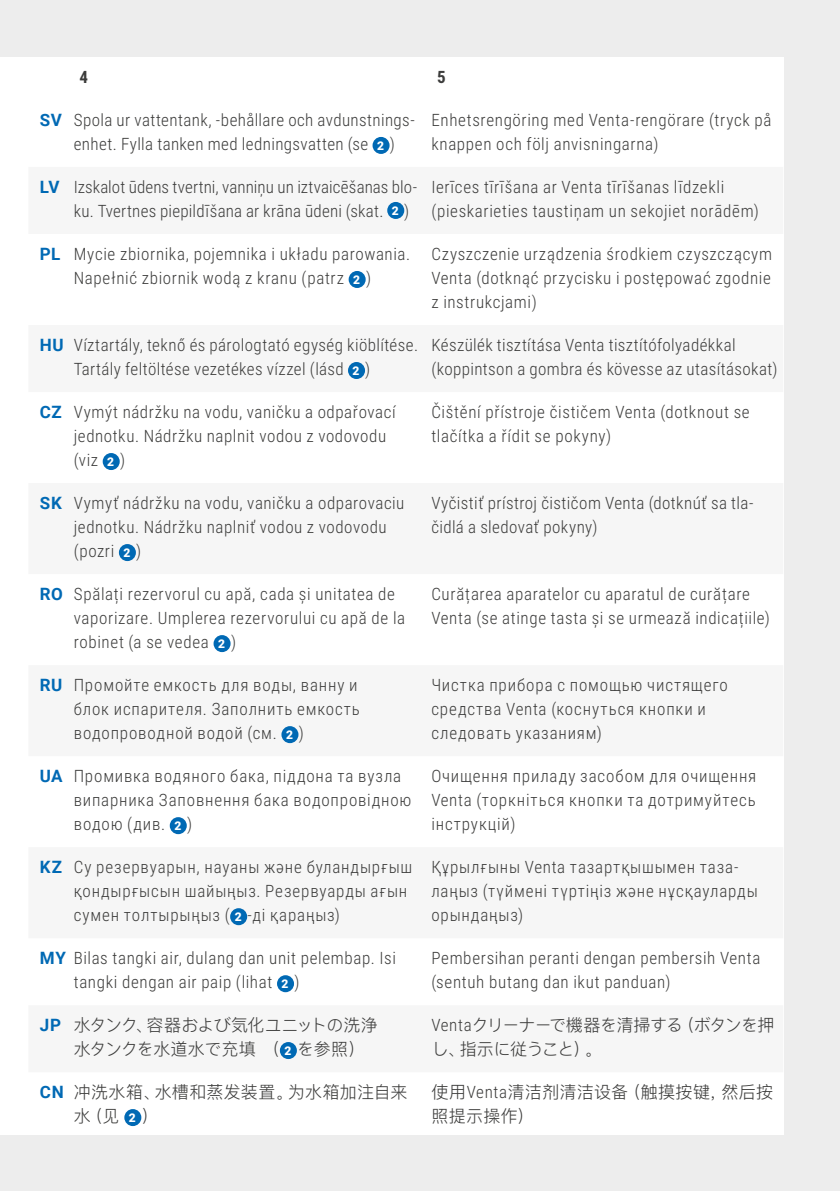
<style>
.page{position:relative;width:840px;height:1191px;background:#fff}
.page>*{position:absolute;margin:0;border:0;box-sizing:border-box;transform-origin:0 0}
.t1{font:300 17px/24px "Roboto Condensed";letter-spacing:.04em;color:#3c3c3b}
.t2{font:300 17px/24px "Roboto Condensed";letter-spacing:.01em;color:#3c3c3b}
.t3{font:300 17px/24px "Roboto Condensed";letter-spacing:.02em;color:#3c3c3b}
.t4{font:300 17px/24px "Ping Fang SC";letter-spacing:-.01em;color:#3c3c3b}
.t5{font:300 17px/24px "Ping Fang SC";letter-spacing:-.045em;color:#3c3c3b}
.t6{font:300 17px/24px "Ping Fang SC";letter-spacing:.02em;color:#3c3c3b}
.t7{font:300 17px/24px "Ping Fang SC";letter-spacing:.01em;color:#3c3c3b}
.t8{font:700 17px "Roboto Condensed";color:#3c3c3b}
.s1{font-family:"Roboto";font-weight:700;color:#0069b4}
.s2{font-family:"Roboto";font-weight:900;font-size:12px;color:#fff}
.s3{font-family:"Roboto Condensed"}
</style>
<div class="page">
<div style="left:0;top:0;width:839px;height:1191px;background:#ededed"></div>
<div style="left:0;top:57px;width:782px;height:1077px;background:#fff"></div>
<div style="left:372px;top:137px;width:17px;height:17px;background:#0069b4;border-radius:50%"></div>
<div style="left:387px;top:202px;width:17px;height:17px;background:#0069b4;border-radius:50%"></div>
<div style="left:348px;top:271px;width:17px;height:17px;background:#0069b4;border-radius:50%"></div>
<div style="left:348px;top:362px;width:17px;height:17px;background:#0069b4;border-radius:50%"></div>
<div style="left:103px;top:453px;width:17px;height:17px;background:#0069b4;border-radius:50%"></div>
<div style="left:119px;top:544px;width:17px;height:17px;background:#0069b4;border-radius:50%"></div>
<div style="left:213px;top:635px;width:17px;height:17px;background:#0069b4;border-radius:50%"></div>
<div style="left:281px;top:726px;width:17px;height:17px;background:#0069b4;border-radius:50%"></div>
<div style="left:170px;top:817px;width:17px;height:17px;background:#0069b4;border-radius:50%"></div>
<div style="left:230px;top:908px;width:17px;height:17px;background:#0069b4;border-radius:50%"></div>
<div style="left:277px;top:975px;width:17px;height:17px;background:#0069b4;border-radius:50%"></div>
<div style="left:280px;top:1042px;width:17px;height:17px;background:#0069b4;border-radius:50%"></div>
<div style="left:124px;top:1109px;width:17px;height:17px;background:#0069b4;border-radius:50%"></div>
<p class="t8" style="left:79px;top:65px;width:10px">4</p>
<p class="t8" style="left:437px;top:65px;width:10px">5</p>
<p class="t3" style="left:74px;top:107px;width:342px;text-indent:-34px"><span class="s1">SV</span> Spola ur vattentank, -behållare och avdunstnings&shy;enhet. Fylla tanken med ledningsvatten (se <span class="s2">2</span> )</p>
<p class="t1" style="left:431px;top:107px;width:341px">Enhetsrengöring med Venta-rengörare (tryck på knappen och följ anvisningarna)</p>
<p class="t2" style="left:74px;top:174px;width:344px;text-indent:-34px"><span class="s1">LV</span> Izskalot ūdens tvertni, vanniņu un iztvaicēšanas blo&shy;ku. Tvertnes piepildīšana ar krāna ūdeni (skat. <span class="s2">2</span> )</p>
<p class="t1" style="left:431px;top:174px;width:329px">Ierīces tīrīšana ar Venta tīrīšanas līdzekli (pieskarieties taustiņam un sekojiet norādēm)</p>
<p class="t1" style="left:40px;top:241px;width:372px;text-align:center"><span class="s1">PL</span> Mycie zbiornika, pojemnika i układu parowania.<br>Napełnić zbiornik wodą z kranu (patrz <span class="s2">2</span> )</p>
<p class="t1" style="left:431px;top:241px;width:342px;text-align:justify">Czyszczenie urządzenia środkiem czyszczącym Venta (dotknąć przycisku i postępować zgodnie z instrukcjami)</p>
<p class="t1" style="left:74px;top:332px;width:345px;text-indent:-34px"><span class="s1">HU</span> Víztartály, teknő és párologtató egység kiöblítése.<br>Tartály feltöltése vezetékes vízzel (lásd <span class="s2">2</span> )</p>
<p class="t1" style="left:431px;top:332px;width:347px">Készülék tisztítása Venta tisztítófolyadékkal (koppintson a gombra és kövesse az utasításokat)</p>
<p class="t1" style="left:74px;top:399px;width:323px;text-indent:-34px"><span class="s1">CZ</span> Vymýt nádržku na vodu, vaničku a odpařovací jednotku. Nádržku naplnit vodou z vodovodu (viz <span class="s2">2</span> )</p>
<p class="t1" style="left:431px;top:399px;width:320px">Čištění přístroje čističem Venta (dotknout se tlačítka a řídit se pokyny)</p>
<p class="t1" style="left:74px;top:490px;width:332px;text-indent:-34px"><span class="s1">SK</span> Vymyť nádržku na vodu, vaničku a odparovaciu jednotku. Nádržku naplniť vodou z vodovodu (pozri <span class="s2">2</span> )</p>
<p class="t1" style="left:431px;top:490px;width:323px">Vyčistiť prístroj čističom Venta (dotknúť sa tla&shy;čidlá a sledovať pokyny)</p>
<p class="t1" style="left:74px;top:581px;width:333px;text-indent:-34px"><span class="s1">RO</span> Spălați rezervorul cu apă, cada și unitatea de vaporizare. Umplerea rezervorului cu apă de la robinet (a se vedea <span class="s2">2</span> )</p>
<p class="t1" style="left:431px;top:581px;width:340px">Curățarea aparatelor cu aparatul de curățare<br>Venta (se atinge tasta și se urmează indicațiile)</p>
<p class="t1" style="left:74px;top:672px;width:287px;text-indent:-34px"><span class="s1">RU</span> Промойте емкость для воды, ванну и блок испарителя. Заполнить емкость водопроводной водой (см. <span class="s2">2</span> )</p>
<p class="t1" style="left:431px;top:672px;width:298px">Чистка прибора с помощью чистящего средства Venta (коснуться кнопки и следовать указаниям)</p>
<p class="t1" style="left:74px;top:763px;width:339px;text-indent:-34px"><span class="s1">UA</span> Промивка водяного бака, піддона та вузла випарника Заповнення бака водопровідною водою (див. <span class="s2">2</span> )</p>
<p class="t1" style="left:431px;top:763px;width:326px;text-align:justify">Очищення приладу засобом для очищення Venta (торкніться кнопки та дотримуйтесь інструкцій)</p>
<p class="t1" style="left:74px;top:854px;width:340px;text-indent:-34px"><span class="s1">KZ</span> Су резервуарын, науаны және буландырғыш қондырғысын шайыңыз. Резервуарды ағын сумен толтырыңыз ( <span class="s2">2</span> -ді қараңыз)</p>
<p class="t1" style="left:431px;top:854px;width:328px">Құрылғыны Venta тазартқышымен таза&shy;лаңыз (түймені түртіңіз және нұсқауларды орындаңыз)</p>
<p class="t1" style="left:74px;top:945px;width:323px;text-indent:-34px"><span class="s1">MY</span> Bilas tangki air, dulang dan unit pelembap. Isi tangki dengan air paip (lihat <span class="s2">2</span> )</p>
<p class="t1" style="left:431px;top:945px;width:330px">Pembersihan peranti dengan pembersih Venta (sentuh butang dan ikut panduan)</p>
<p class="t4" style="left:74px;top:1012px;width:305px;text-indent:-34px"><span class="s1">JP</span> 水タンク、容器および気化ユニットの洗浄水タンクを水道水で充填 （ <span class="s2">2</span> を参照）</p>
<p class="t5" style="left:431px;top:1013px;width:344px"><span class="s3">Venta</span>クリーナーで機器を清掃する（ボタンを押し、指示に従うこと）。</p>
<p class="t7" style="left:74px;top:1079px;width:335px;text-indent:-34px"><span class="s1">CN</span> 冲洗水箱、水槽和蒸发装置。为水箱加注自来水（见 <span class="s2">2</span> ）</p>
<p class="t6" style="left:431px;top:1080px;width:343px">使用<span class="s3">Venta</span>清洁剂清洁设备（触摸按键，然后按照提示操作）</p>
</div>
